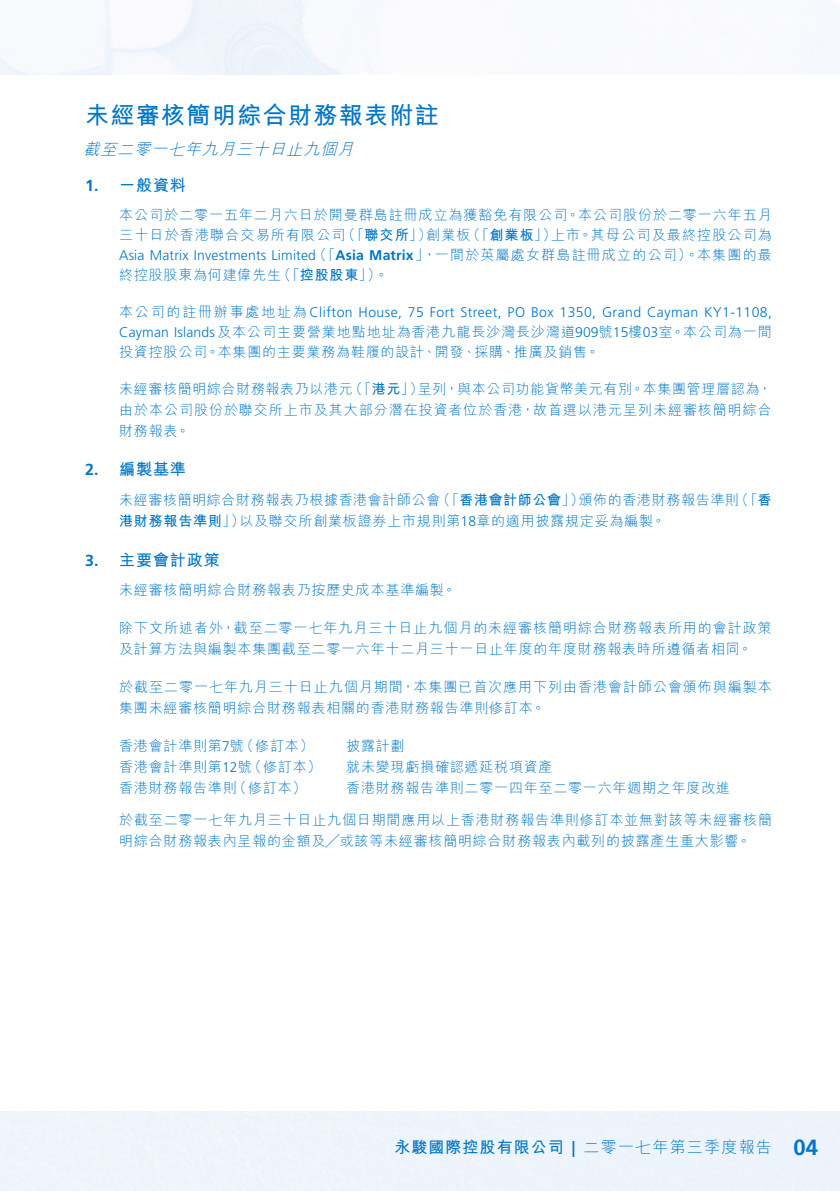
<style>
.page{position:relative;width:840px;height:1191px;background:#fff}
.page>*{position:absolute;margin:0;border:0;box-sizing:border-box;transform-origin:0 0}
.t1{font:700 24px "M Hei HK";letter-spacing:.055em;color:#0076c8}
.t2{font:700 22px "Frutiger LT Std";color:#0076c8}
.t3{font:700 16px "M Hei HK";letter-spacing:.055em;color:#0076c8}
.t4{font:italic 300 16px "M Hei HK";color:#0076c8}
.t5{font:300 16px "M Hei HK";letter-spacing:.075em;color:#0076c8}
.t6{font:700 16px "Frutiger LT Std";color:#0076c8}
.t7{font:300 14px/21px "M Hei HK";letter-spacing:.055em;color:#0076c8}
.t8{font:300 14px "Frutiger LT Std";letter-spacing:.025em;color:#0076c8}
.t9{font:300 14px/20px "M Hei HK";letter-spacing:.085em;color:#0076c8}
.t10{font:700 14px "M Hei HK";letter-spacing:.055em;color:#0076c8}
.s1{font-weight:700}
.s2{font-family:"Frutiger LT Std";font-weight:700}
.s3{font-weight:300}
.s4{font-family:"M Hei HK"}
.s5{font-family:"Frutiger LT Std"}
</style>
<div class="page">
<h1 class="t1" style="left:85px;top:97px;width:355px">未經審核簡明綜合財務報表附註</h1>
<p class="t4" style="left:83px;top:141px;width:275px">截至二零一七年九月三十日止九個月</p>
<p class="t3" style="left:119px;top:174px;width:68px">一般資料</p>
<p class="t6" style="left:85px;top:176px;width:15px">1.</p>
<p class="t6" style="left:85px;top:460px;width:15px">2.</p>
<p class="t6" style="left:85px;top:550px;width:15px">3.</p>
<p class="t7" style="left:119px;top:205px;width:654px;line-height:20px;text-align:right">本公司於二零一五年二月六日於開曼群島註冊成立為獲豁免有限公司。本公司股份於二零一六年五月上市。其母公司及最終控股公司為</p>
<p class="t7" style="left:341px;top:224px;width:92px">（「<span class="s1">聯交所</span>」）</p>
<p class="t7" style="left:466px;top:224px;width:92px">（「<span class="s1">創業板</span>」）</p>
<p class="t9" style="left:312px;top:225px;width:460px;text-indent:-193px">三十日於香港聯合交易所有限公司<br>（「<span class="s2">Asia Matrix</span> ，」一間於英屬處女群島註冊成立的公司）。本集團的最</p>
<p class="t7" style="left:426px;top:224px;width:46px">創業板</p>
<p class="t8" style="left:119px;top:247px;width:198px">Asia Matrix Investments Limited</p>
<p class="t10" style="left:277px;top:265px;width:97px"><span class="s3">（「</span>控股股東<span class="s3">「</span></p>
<p class="t7" style="left:367px;top:264px;width:23px">。(</p>
<p class="t7" style="left:119px;top:264px;width:163px">終控股股東為何建偉先生</p>
<p class="t8" style="left:119px;top:304px;width:654px"><span class="s4">本公司的註冊辦事處地址為</span>Clifton House, 75 Fort Street, PO Box 1350, Grand Cayman KY1-1108,</p>
<p class="t7" style="left:119px;top:322px;width:653px;line-height:20px"><span class="s5">Cayman Islands</span>及本公司主要營業地點地址為香港九龍長沙灣長沙灣道<span class="s5">909</span>號<span class="s5">15</span>樓<span class="s5">03</span>室。本公司為一間投資控股公司。本集團的主要業務為鞋履的設計、開發、採購、推廣及銷售。</p>
<p class="t7" style="left:417px;top:378px;width:355px">呈列，與本公司功能貨幣美元有別。本集團管理層認為，</p>
<p class="t7" style="left:348px;top:378px;width:76px">（「<span class="s1">港元</span>」）</p>
<p class="t7" style="left:119px;top:378px;width:653px">未經審核簡明綜合財務報表乃以港元<br>由於本公司股份於聯交所上市及其大部分潛在投資者位於香港，故首選以港元呈列未經審核簡明綜合財務報表。</p>
<p class="t3" style="left:119px;top:457px;width:68px">編製基準</p>
<p class="t10" style="left:436px;top:489px;width:149px"><span class="s3">（「</span>香港會計師公會<span class="s3">」）</span></p>
<p class="t7" style="left:239px;top:489px;width:427px;text-indent:-120px">未經審核簡明綜合財務報表乃根據香港會計師公會<br>以及聯交所創業板證券上市規則第<span class="s5">18</span>章的適用披露規定妥為編製。</p>
<p class="t7" style="left:734px;top:489px;width:38px">（「<span class="s1">香</span></p>
<p class="t7" style="left:578px;top:489px;width:162px">頒佈的香港財務報告準則</p>
<p class="t10" style="left:119px;top:510px;width:127px">港財務報告準則<span class="s3">」）</span></p>
<p class="t3" style="left:119px;top:548px;width:102px">主要會計政策</p>
<p class="t7" style="left:119px;top:579px;width:338px">未經審核簡明綜合財務報表乃按歷史成本基準編製。</p>
<p class="t7" style="left:119px;top:617px;width:653px">除下文所述者外，截至二零一七年九月三十日止九個月的未經審核簡明綜合財務報表所用的會計政策及計算方法與編製本集團截至二零一六年十二月三十一日止年度的年度財務報表時所遵循者相同。</p>
<p class="t7" style="left:119px;top:676px;width:653px">於截至二零一七年九月三十日止九個月期間，本集團已首次應用下列由香港會計師公會頒佈與編製本集團未經審核簡明綜合財務報表相關的香港財務報告準則修訂本。</p>
<p class="t7" style="left:346px;top:735px;width:60px">披露計劃</p>
<p class="t7" style="left:240px;top:735px;width:75px">（修訂本）</p>
<p class="t7" style="left:119px;top:735px;width:126px">香港會計準則第號<span class="s5">7</span></p>
<p class="t7" style="left:247px;top:756px;width:75px">（修訂本）</p>
<p class="t7" style="left:119px;top:756px;width:134px">香港會計準則第<span class="s5">12</span>號</p>
<p class="t7" style="left:346px;top:756px;width:208px">就未變現虧損確認遞延稅項資產</p>
<p class="t7" style="left:232px;top:777px;width:75px">（修訂本）</p>
<p class="t7" style="left:346px;top:777px;width:385px">香港財務報告準則二零一四年至二零一六年週期之年度改進</p>
<p class="t7" style="left:119px;top:777px;width:119px">香港財務報告準則</p>
<p class="t7" style="left:119px;top:809px;width:654px">於截至二零一七年九月三十日止九個日期間應用以上香港財務報告準則修訂本並無對該等未經審核簡明綜合財務報表內呈報的金額及╱或該等未經審核簡明綜合財務報表內載列的披露產生重大影響。</p>
<p class="t3" style="left:394px;top:1135px;width:171px">永駿國際控股有限公司</p>
<p class="t6" style="left:571px;top:1137px;width:5px">|</p>
<p class="t5" style="left:583px;top:1138px;width:190px">二零一七年第三季度報告</p>
<h2 class="t2" style="left:793px;top:1134px;width:26px">04</h2>
</div>
